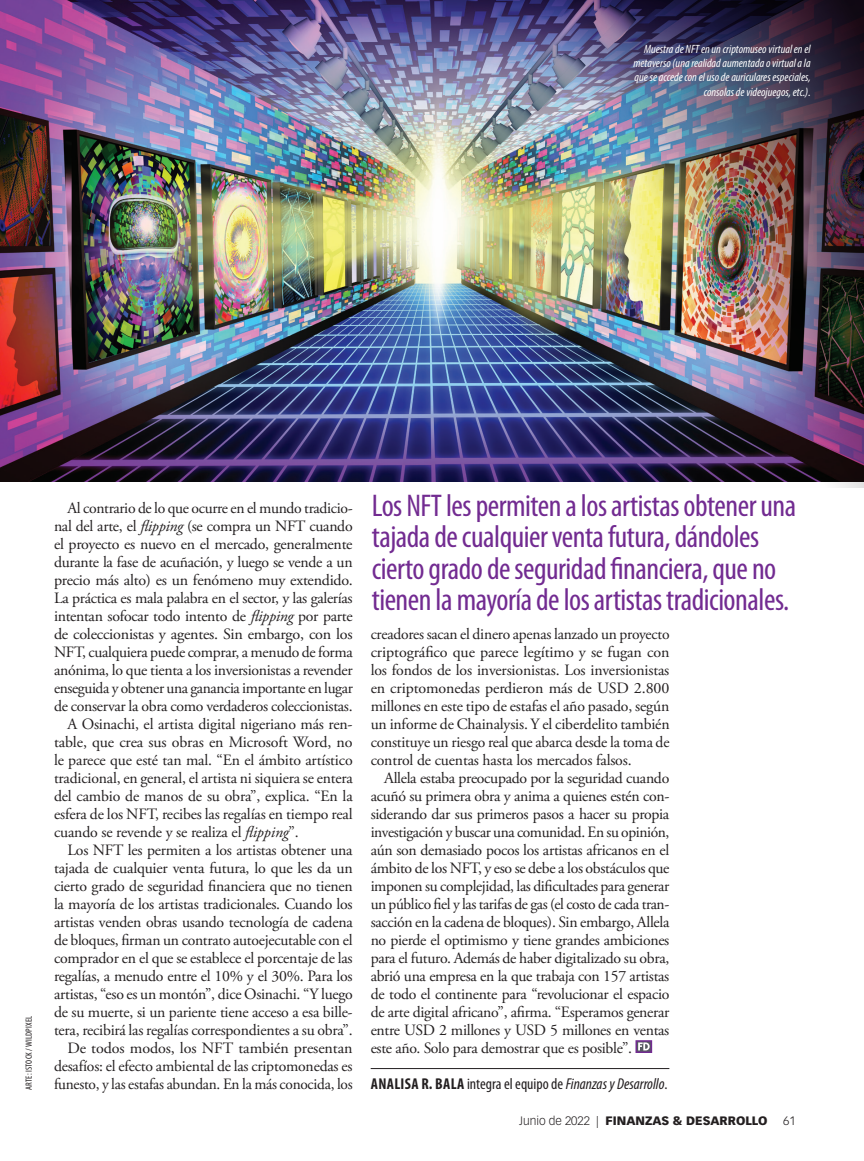
<style>
.page{position:relative;width:864px;height:1161px;background:#fff}
.page>*{position:absolute;margin:0;border:0;box-sizing:border-box;transform-origin:0 0}
.GLOBAL_-_Pull_Quote{font:condensed 31.5px/31.5px "Myriad Pro";letter-spacing:-.015em;color:#722b91}
.GLOBAL_-_Body_Copy{font:15.75px/18px "Adobe Garamond Pro";letter-spacing:-.015em;color:#231f20;text-align:justify}
.GLOBAL_-_Author_Bio{font:italic condensed 15.75px "Myriad Pro";color:#231f20}
.GLOBAL_-_Caption{font:italic condensed 12px/14.4px "Myriad Pro";color:#fff;text-align:right}
.GLOBAL_-_Folio__Righ{font:900 12px "Vectora LT Std";color:#231f20}
.GLOBAL_-_Folio__Righ-2{font:300 12px "Vectora LT Std";color:#231f20}
.GLOBAL_-_Photo_Credi{font:condensed 9px "Myriad Pro";letter-spacing:.02em;color:#231f20}
.s1{font-style:italic}
.s2{font-weight:700;font-style:normal}
.s3{font-style:normal}
.s4{font-weight:300}
</style>
<div class="page">
<img style="left:0;top:0;width:403px;height:482px">
<img style="left:403px;top:0;width:461px;height:488px">
<hr style="left:371px;top:1068px;width:298px;height:1px;background:#231f20">
<svg style="left:636px;top:1040px;width:16px;height:13px"></svg>
<svg style="left:638px;top:1042px;width:12px;height:8px"></svg>
<p class="GLOBAL_-_Caption" style="left:633px;top:41px;width:179px">Muestra de NFT en un criptomuseo virtual en el metaverso (una realidad aumentada o virtual a la que se accede con el uso de auriculares especiales, consolas de videojuegos, etc.).</p>
<p class="GLOBAL_-_Photo_Credi" style="left:24px;top:1090px;width:76px;rotate:-90deg">ARTE: ISTOCK / WILDPIXEL</p>
<p class="GLOBAL_-_Body_Copy" style="left:54px;top:500px;width:300px;text-indent:14px">Al contrario de lo que ocurre en el mundo tradicio&shy;nal del arte, el <span class="s1">flipping</span> (se compra un NFT cuando el proyecto es nuevo en el mercado, generalmente durante la fase de acuñación, y luego se vende a un precio más alto) es un fenómeno muy extendido.<br>La práctica es mala palabra en el sector, y las galerías intentan sofocar todo intento de <span class="s1">flipping</span> por parte de coleccionistas y agentes. Sin embargo, con los NFT, cualquiera puede comprar, a menudo de forma anónima, lo que tienta a los inversionistas a revender enseguida y obtener una ganancia importante en lugar de conservar la obra como verdaderos coleccionistas.</p>
<p class="GLOBAL_-_Body_Copy" style="left:54px;top:716px;width:300px;text-indent:14px">A Osinachi, el artista digital nigeriano más ren&shy;table, que crea sus obras en Microsoft Word, no le parece que esté tan mal. “En el ámbito artístico tradicional, en general, el artista ni siquiera se entera del cambio de manos de su obra”, explica. “En la esfera de los NFT, recibes las regalías en tiempo real cuando se revende y se realiza el <span class="s1">flipping</span>”.</p>
<p class="GLOBAL_-_Body_Copy" style="left:54px;top:842px;width:300px;text-indent:14px">Los NFT les permiten a los artistas obtener una tajada de cualquier venta futura, lo que les da un cierto grado de seguridad financiera que no tienen la mayoría de los artistas tradicionales. Cuando los artistas venden obras usando tecnología de cadena de bloques, firman un contrato autoejecutable con el comprador en el que se establece el porcentaje de las regalías, a menudo entre el 10% y el 30%. Para los artistas, “eso es un montón”, dice Osinachi. “Y luego de su muerte, si un pariente tiene acceso a esa bille&shy;tera, recibirá las regalías correspondientes a su obra”.</p>
<p class="GLOBAL_-_Body_Copy" style="left:54px;top:1040px;width:300px;text-indent:14px">De todos modos, los NFT también presentan desafíos: el efecto ambiental de las criptomonedas es funesto, y las estafas abundan. En la más conocida, los</p>
<p class="GLOBAL_-_Pull_Quote" style="left:372px;top:490px;width:426px">Los NFT les permiten a los artistas obtener una tajada de cualquier venta futura, dándoles cierto grado de seguridad financiera, que no tienen la mayoría de los artistas tradicionales.</p>
<p class="GLOBAL_-_Body_Copy" style="left:371px;top:626px;width:300px">creadores sacan el dinero apenas lanzado un proyecto criptográfico que parece legítimo y se fugan con los fondos de los inversionistas. Los inversionistas en criptomonedas perdieron más de USD 2.800 millones en este tipo de estafas el año pasado, según un informe de Chainalysis. Y el ciberdelito también constituye un riesgo real que abarca desde la toma de control de cuentas hasta los mercados falsos.</p>
<p class="GLOBAL_-_Body_Copy" style="left:371px;top:770px;width:300px;text-indent:14px">Allela estaba preocupado por la seguridad cuando acuñó su primera obra y anima a quienes estén con&shy;siderando dar sus primeros pasos a hacer su propia investigación y buscar una comunidad. En su opinión, aún son demasiado pocos los artistas africanos en el ámbito de los NFT, y eso se debe a los obstáculos que imponen su complejidad, las dificultades para generar un público fiel y las tarifas de gas (el costo de cada tran&shy;sacción en la cadena de bloques). Sin embargo, Allela no pierde el optimismo y tiene grandes ambiciones para el futuro. Además de haber digitalizado su obra, abrió una empresa en la que trabaja con 157 artistas de todo el continente para “revolucionar el espacio de arte digital africano”, afirma. “Esperamos generar entre USD 2 millones y USD 5 millones en ventas este año. Solo para demostrar que es posible”.</p>
<p class="GLOBAL_-_Author_Bio" style="left:371px;top:1074px;width:298px"><span class="s2">ANALISA R. BALA</span> <span class="s3">integra el equipo de</span> Finanzas y Desarrollo<span class="s3">.</span></p>
<p class="GLOBAL_-_Folio__Righ" style="left:519px;top:1113px;width:250px"><span class="s4">Junio de 2022 |</span> FINANZAS &amp; DESARROLLO</p>
<p class="GLOBAL_-_Folio__Righ-2" style="left:783px;top:1114px;width:14px">61</p>
</div>
